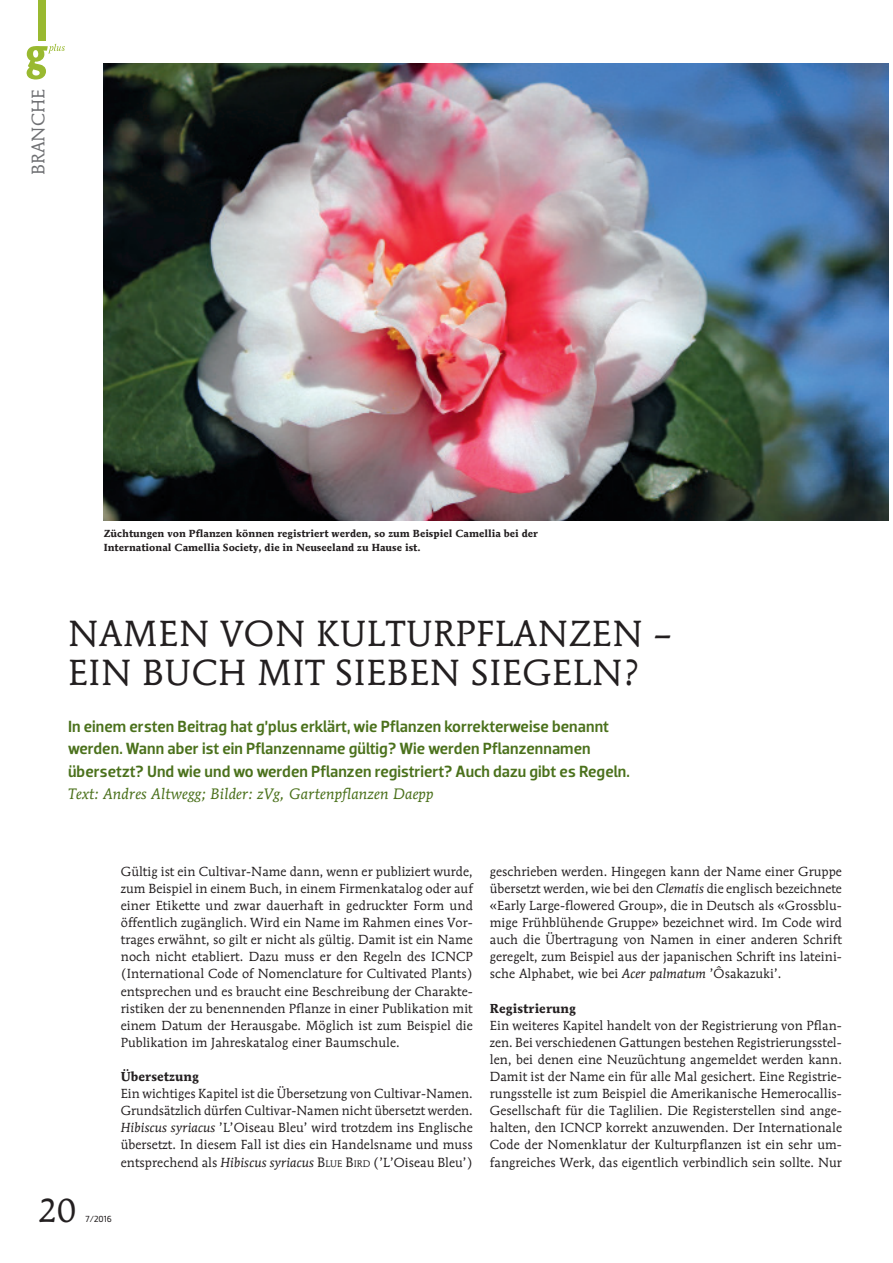
<style>
.page{position:relative;width:893px;height:1263px;background:#fff}
.page>*{position:absolute;margin:0;border:0;box-sizing:border-box;transform-origin:0 0}
._01a_Haupttitel_24pt{font:36px/39px "Mendoza Roman";letter-spacing:.02em;color:#231f20}
.t1{font:33px "Mendoza Roman";color:#231f20}
._05_Grundschrift{font:18px "Mendoza Roman";letter-spacing:.005em;color:#6f7073}
._04_Lead{font:500 16.5px/22.5px "Dobra";color:#4b711c}
._04_Lead-2{font:italic 15px "Mendoza Roman";letter-spacing:.01em;color:#4b711c}
._05_Grundschrift-2{font:13.05px/17.1px "Mendoza Roman";letter-spacing:.005em;color:#231f20;text-align:justify}
._06_Zwischentitel{font:700 12.9px "Mendoza Roman";letter-spacing:.005em;color:#231f20}
._03_Bildlegende{font:700 10.2px/14.2px "Mendoza Roman";letter-spacing:.005em;color:#231f20}
.t2{font:9px "Dobra";color:#231f20}
.s1{font-style:italic}
.s2{font-size:13.5px}
.s3{font-size:9.45px}
</style>
<div class="page">
<div style="left:38px;top:0;width:8px;height:40px;background:#99b930"></div>
<svg style="left:27px;top:44px;width:38px;height:36px"></svg>
<img style="left:104px;top:64px;width:785px;height:456px">
<p class="_05_Grundschrift" style="left:27px;top:175px;width:87px;rotate:-90deg">BRANCHE</p>
<p class="_03_Bildlegende" style="left:104px;top:526px;width:436px">Züchtungen von Pflanzen können registriert werden, so zum Beispiel Camellia bei der<br>International Camellia Society, die in Neuseeland zu Hause ist.</p>
<p class="_01a_Haupttitel_24pt" style="left:68px;top:614px;width:605px">NAMEN VON KULTURPFLANZEN –<br>EIN BUCH MIT SIEBEN SIEGELN?</p>
<p class="_04_Lead" style="left:68px;top:715px;width:563px">In einem ersten Beitrag hat g’plus erklärt, wie Pflanzen korrekterweise benannt werden. Wann aber ist ein Pflanzenname gültig? Wie werden Pflanzennamen übersetzt? Und wie und wo werden Pflanzen registriert? Auch dazu gibt es Regeln.</p>
<p class="_04_Lead-2" style="left:68px;top:785px;width:367px">Text: Andres Altwegg; Bilder: zVg, Gartenpflanzen Daepp</p>
<p class="_05_Grundschrift-2" style="left:121px;top:863px;width:354px">Gültig ist ein Cultivar-Name dann, wenn er publiziert wurde, zum Beispiel in einem Buch, in einem Firmenkatalog oder auf einer Etikette und zwar dauerhaft in gedruckter Form und öffentlich zugänglich. Wird ein Name im Rahmen eines Vor&shy;trages erwähnt, so gilt er nicht als gültig. Damit ist ein Name noch nicht etabliert. Dazu muss er den Regeln des ICNCP (International Code of Nomenclature for Cultivated Plants) entsprechen und es braucht eine Beschreibung der Charakte&shy;ristiken der zu benennenden Pflanze in einer Publikation mit einem Datum der Herausgabe. Möglich ist zum Beispiel die Publikation im Jahreskatalog einer Baumschule.</p>
<p class="_06_Zwischentitel" style="left:121px;top:1068px;width:80px">Übersetzung</p>
<p class="_05_Grundschrift-2" style="left:121px;top:1085px;width:354px">Ein wichtiges Kapitel ist die Übersetzung von Cultivar-Namen.<br>Grundsätzlich dürfen Cultivar-Namen nicht übersetzt werden.<br><span class="s1">Hibiscus syriacus</span> ’L’Oiseau Bleu’ wird trotzdem ins Englische übersetzt. In diesem Fall ist dies ein Handelsname und muss entsprechend als <span class="s1">Hibiscus syriacus</span> <span class="s2">B</span><span class="s3">LUE</span> <span class="s2">B</span><span class="s3">IRD</span> (’L’Oiseau Bleu’)</p>
<p class="_05_Grundschrift-2" style="left:490px;top:863px;width:354px">geschrieben werden. Hingegen kann der Name einer Gruppe übersetzt werden, wie bei den <span class="s1">Clematis</span> die englisch bezeichnete «Early Large-flowered Group», die in Deutsch als «Grossblu&shy;mige Frühblühende Gruppe» bezeichnet wird. Im Code wird auch die Übertragung von Namen in einer anderen Schrift geregelt, zum Beispiel aus der japanischen Schrift ins lateini&shy;sche Alphabet, wie bei <span class="s1">Acer palmatum</span> ’Ôsakazuki’.</p>
<p class="_06_Zwischentitel" style="left:490px;top:1000px;width:88px">Registrierung</p>
<p class="_05_Grundschrift-2" style="left:490px;top:1016px;width:354px">Ein weiteres Kapitel handelt von der Registrierung von Pflan&shy;zen. Bei verschiedenen Gattungen bestehen Registrierungsstel&shy;len, bei denen eine Neuzüchtung angemeldet werden kann.<br>Damit ist der Name ein für alle Mal gesichert. Eine Registrie&shy;rungsstelle ist zum Beispiel die Amerikanische Hemerocallis-Gesellschaft für die Taglilien. Die Registerstellen sind ange&shy;halten, den ICNCP korrekt anzuwenden. Der Internationale Code der Nomenklatur der Kulturpflanzen ist ein sehr um&shy;fangreiches Werk, das eigentlich verbindlich sein sollte. Nur</p>
<p class="t1" style="left:38px;top:1190px;width:39px">20</p>
<p class="t2" style="left:86px;top:1213px;width:28px">7/2016</p>
</div>
